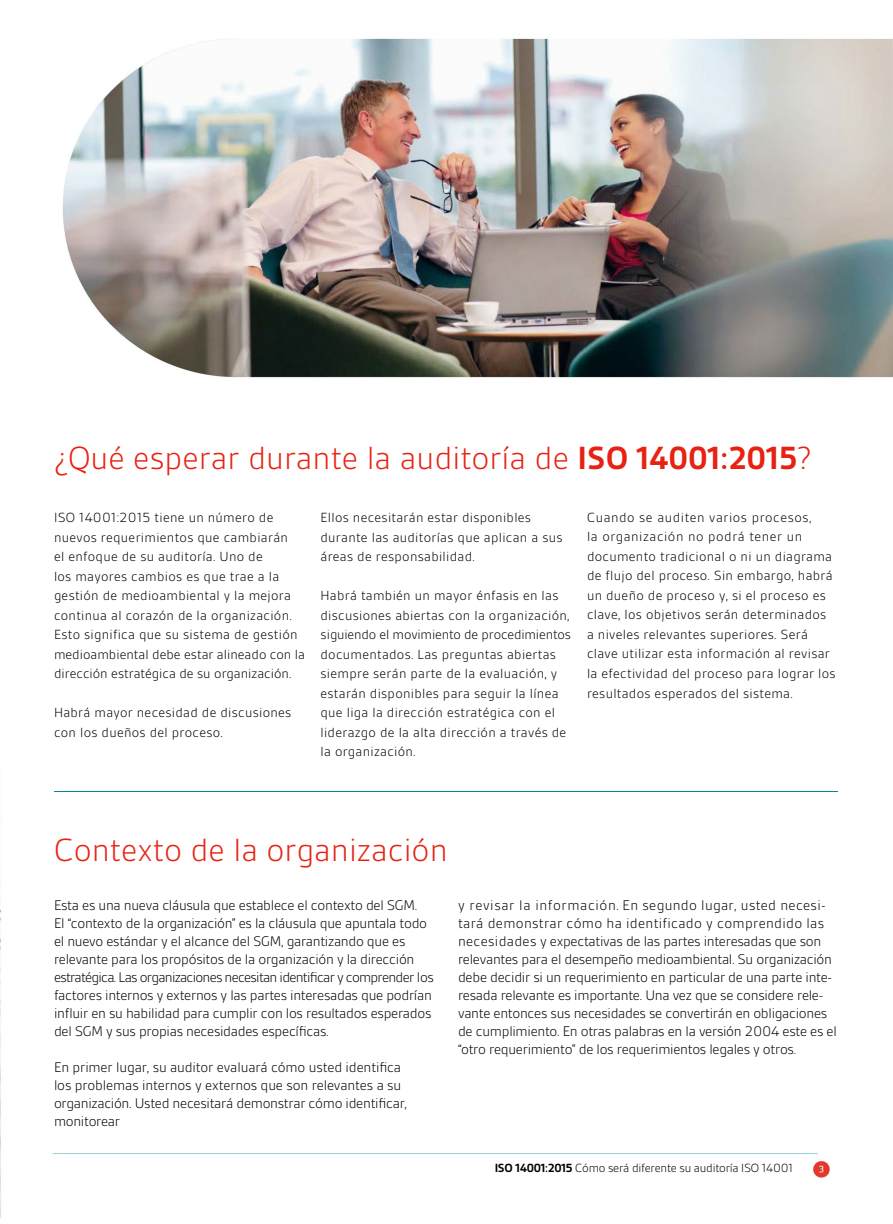
<style>
.page{position:relative;width:893px;height:1224px;background:#fff}
.page>*{position:absolute;margin:0;border:0;box-sizing:border-box;transform-origin:0 0}
.t1{font:300 34.5px "BSI Gesta";color:#e72212}
.t2{font:300 15px/18px "BSI Gesta";letter-spacing:-.02em;color:#000}
.t3{font:300 14.25px/19.5px "BSI Gesta";letter-spacing:.02em;color:#000}
.t4{font:300 12.75px "BSI Gesta";letter-spacing:-.02em;color:#000}
.s1{font-weight:700}
</style>
<div class="page">
<img style="left:0;top:38px;width:893px;height:1180px">
<hr style="left:55px;top:791px;width:783px;height:1px;background:#008896">
<h1 class="t1" style="left:54px;top:440px;width:759px">¿Qué esperar durante la auditoría de <span class="s1">ISO 14001:2015</span>?</h1>
<p class="t3" style="left:54px;top:508px;width:253px">ISO 14001:2015 tiene un número de nuevos requerimientos que cambiarán<br>el enfoque de su auditoría. Uno de<br>los mayores cambios es que trae a la gestión de medioambiental y la mejora continua al corazón de la organización.<br>Esto significa que su sistema de gestión medioambiental debe estar alineado con la dirección estratégica de su organización.</p>
<p class="t3" style="left:54px;top:702px;width:239px">Habrá mayor necesidad de discusiones con los dueños del proceso.</p>
<p class="t3" style="left:320px;top:507px;width:244px">Ellos necesitarán estar disponibles durante las auditorías que aplican a sus áreas de responsabilidad.</p>
<p class="t3" style="left:320px;top:585px;width:252px">Habrá también un mayor énfasis en las discusiones abiertas con la organización, siguiendo el movimiento de procedimientos documentados. Las preguntas abiertas siempre serán parte de la evaluación, y estarán disponibles para seguir la línea que liga la dirección estratégica con el liderazgo de la alta dirección a través de la organización.</p>
<p class="t3" style="left:587px;top:507px;width:250px">Cuando se auditen varios procesos,<br>la organización no podrá tener un documento tradicional o ni un diagrama de flujo del proceso. Sin embargo, habrá un dueño de proceso y, si el proceso es clave, los objetivos serán determinados a niveles relevantes superiores. Será clave utilizar esta información al revisar la efectividad del proceso para lograr los resultados esperados del sistema.</p>
<h1 class="t1" style="left:54px;top:832px;width:395px">Contexto de la organización</h1>
<p class="t2" style="left:54px;top:896px;width:381px">Esta es una nueva cláusula que establece el contexto del SGM.<br>El “contexto de la organización” es la cláusula que apuntala todo el nuevo estándar y el alcance del SGM, garantizando que es relevante para los propósitos de la organización y la dirección estratégica. Las organizaciones necesitan identificar y comprender los factores internos y externos y las partes interesadas que podrían influir en su habilidad para cumplir con los resultados esperados del SGM y sus propias necesidades específicas.</p>
<p class="t2" style="left:54px;top:1058px;width:355px">En primer lugar, su auditor evaluará cómo usted identifica los problemas internos y externos que son relevantes a su organización. Usted necesitará demonstrar cómo identificar, monitorear</p>
<p class="t2" style="left:458px;top:896px;width:380px">y revisar la información. En segundo lugar, usted necesi&shy;tará demonstrar cómo ha identificado y comprendido las necesidades y expectativas de las partes interesadas que son relevantes para el desempeño medioambiental. Su organización debe decidir si un requerimiento en particular de una parte inte&shy;resada relevante es importante. Una vez que se considere rele&shy;vante entonces sus necesidades se convertirán en obligaciones de cumplimiento. En otras palabras en la versión 2004 este es el “otro requerimiento” de los requerimientos legales y otros.</p>
<p class="t4" style="left:495px;top:1161px;width:300px"><span class="s1">ISO 14001:2015</span> Cómo será diferente su auditoría ISO 14001</p>
</div>
